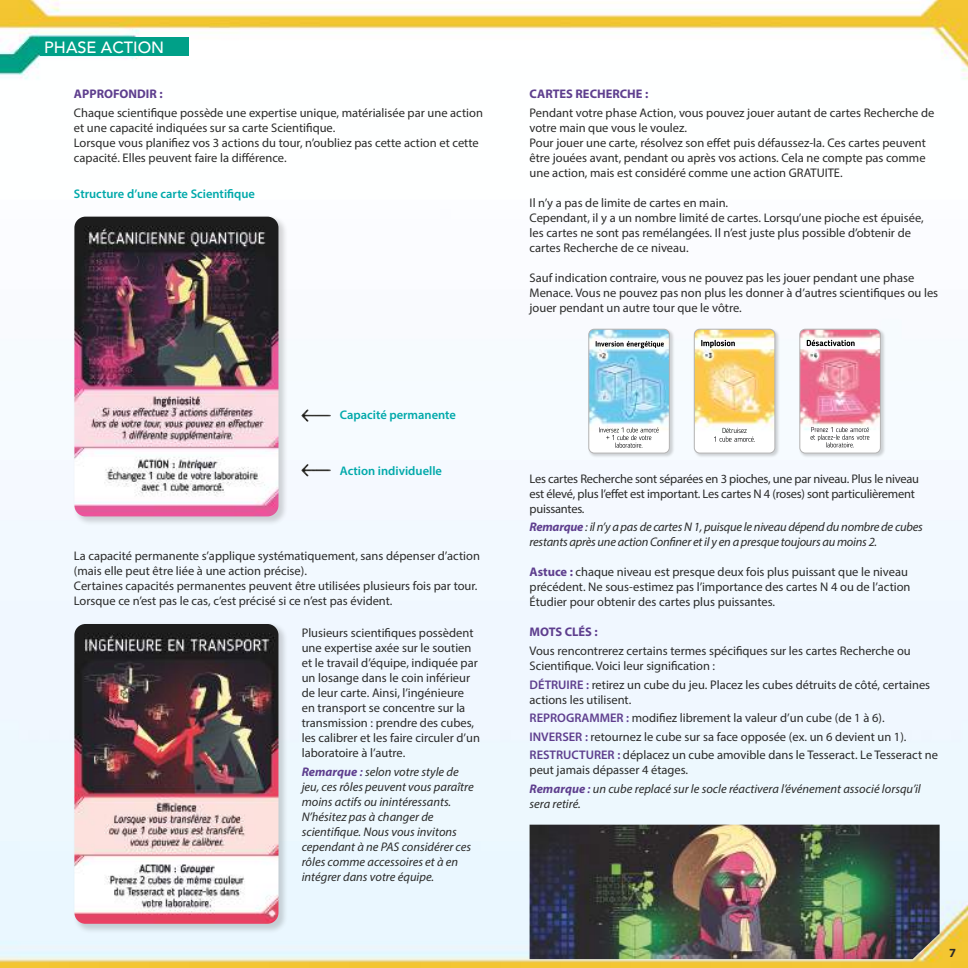
<style>
.page{position:relative;width:968px;height:968px;background:#fff}
.page>*{position:absolute;margin:0;border:0;box-sizing:border-box;transform-origin:0 0}
.t1{font:500 16.25px "Avenir";color:#fff}
.t2{font:12.5px/15px "Myriad Pro";color:#2b2b2a}
.t3{font:italic 12.5px/15px "Myriad Pro";color:#2b2b2a}
.t4{font:12.5px/15px "Myriad Pro";letter-spacing:-.02em;color:#2b2b2a}
.t5{font:italic 12.5px/15px "Myriad Pro";letter-spacing:-.02em;color:#2b2b2a}
.t6{font:600 12.5px "Myriad Pro";color:#00a9aa}
.t7{font:700 12.5px "Myriad Pro";color:#5e3e8e}
.t8{font:700 12.5px "Myriad Pro";color:#2b2b2a}
.s1{font-weight:700;color:#5e3e8e}
.s2{font-weight:600;color:#5e3e8e}
.s3{font-style:normal}
</style>
<div class="page">
<img style="left:0;top:0;width:967px;height:967px">
<div style="left:288px;top:216px;width:43px;height:292px;background:#f6fbff"></div>
<img style="left:529px;top:824px;width:410px;height:134px">
<div style="left:40px;top:37px;width:149px;height:19px;background:#00a088"></div>
<div style="left:72px;top:215px;width:216px;height:311px;background:#2b2b2a;opacity:.2"></div>
<img style="left:74px;top:216px;width:204px;height:300px">
<div style="left:72px;top:622px;width:216px;height:311px;background:#2b2b2a;opacity:.2"></div>
<img style="left:74px;top:624px;width:204px;height:299px">
<div style="left:587px;top:328px;width:87px;height:130px;background:#2b2b2a;opacity:.2"></div>
<img style="left:588px;top:329px;width:81px;height:124px">
<div style="left:588px;top:329px;width:81px;height:124px;border:1px solid #b4b3b3;border-radius:5px"></div>
<div style="left:693px;top:328px;width:87px;height:130px;background:#2b2b2a;opacity:.2"></div>
<img style="left:694px;top:329px;width:80px;height:124px">
<div style="left:694px;top:329px;width:81px;height:124px;border:1px solid #b4b3b3;border-radius:5px"></div>
<div style="left:798px;top:328px;width:87px;height:130px;background:#2b2b2a;opacity:.2"></div>
<img style="left:799px;top:329px;width:81px;height:124px">
<div style="left:799px;top:329px;width:81px;height:124px;border:1px solid #b4b3b3;border-radius:5px"></div>
<h1 class="t1" style="left:44px;top:33px;width:121px">PHASE ACTION</h1>
<p class="t7" style="left:74px;top:86px;width:90px">APPROFONDIR :</p>
<p class="t2" style="left:74px;top:105px;width:410px">Chaque scientifique possède une expertise unique, matérialisée par une action et une capacité indiquées sur sa carte Scientifique.<br>Lorsque vous planifiez vos 3 actions du tour, n’oubliez pas cette action et cette capacité. Elles peuvent faire la différence.</p>
<p class="t6" style="left:74px;top:186px;width:182px">Structure d’une carte Scientifique</p>
<p class="t6" style="left:340px;top:406px;width:118px">Capacité permanente</p>
<p class="t6" style="left:340px;top:462px;width:104px">Action individuelle</p>
<p class="t2" style="left:74px;top:548px;width:407px">La capacité permanente s’applique systématiquement, sans dépenser d’action (mais elle peut être liée à une action précise).<br>Certaines capacités permanentes peuvent être utilisées plusieurs fois par tour.<br>Lorsque ce n’est pas le cas, c’est précisé si ce n’est pas évident.</p>
<p class="t2" style="left:302px;top:625px;width:180px">Plusieurs scientifiques possèdent une expertise axée sur le soutien et le travail d’équipe, indiquée par un losange dans le coin inférieur de leur carte. Ainsi, l’ingénieure en transport se concentre sur la transmission : prendre des cubes, les calibrer et les faire circuler d’un laboratoire à l’autre.</p>
<p class="t3" style="left:302px;top:763px;width:173px"><span class="s1">Remarque</span> <span class="s2">:</span> selon votre style de jeu, ces rôles peuvent vous paraître moins actifs ou inintéressants.<br>N’hésitez pas à changer de scientifique. Nous vous invitons cependant à ne PAS considérer ces rôles comme accessoires et à en intégrer dans votre équipe.</p>
<p class="t7" style="left:529px;top:86px;width:120px">CARTES RECHERCHE :</p>
<p class="t2" style="left:529px;top:105px;width:406px">Pendant votre phase Action, vous pouvez jouer autant de cartes Recherche de votre main que vous le voulez.<br>Pour jouer une carte, résolvez son effet puis défaussez-la. Ces cartes peuvent être jouées avant, pendant ou après vos actions. Cela ne compte pas comme une action, mais est considéré comme une action GRATUITE.</p>
<p class="t2" style="left:529px;top:195px;width:396px">Il n’y a pas de limite de cartes en main.<br>Cependant, il y a un nombre limité de cartes. Lorsqu’une pioche est épuisée, les cartes ne sont pas remélangées. Il n’est juste plus possible d’obtenir de cartes Recherche de ce niveau.</p>
<p class="t2" style="left:529px;top:270px;width:410px">Sauf indication contraire, vous ne pouvez pas les jouer pendant une phase<br>Menace. Vous ne pouvez pas non plus les donner à d’autres scientifiques ou les jouer pendant un autre tour que le vôtre.</p>
<p class="t4" style="left:529px;top:471px;width:391px">Les cartes Recherche sont séparées en 3 pioches, une par niveau. Plus le niveau est élevé, plus l’effet est important. Les cartes N 4 (roses) sont particulièrement puissantes.</p>
<p class="t5" style="left:529px;top:519px;width:395px"><span class="s1">Remarque</span> : il n’y a pas de cartes N 1, puisque le niveau dépend du nombre de cubes restants après une action Confiner et il y en a presque toujours au moins 2.</p>
<p class="t2" style="left:529px;top:564px;width:382px"><span class="s1">Astuce :</span> chaque niveau est presque deux fois plus puissant que le niveau précédent. Ne sous-estimez pas l’importance des cartes N 4 ou de l’action<br>Étudier pour obtenir des cartes plus puissantes.</p>
<p class="t7" style="left:529px;top:624px;width:70px">MOTS CLÉS :</p>
<p class="t2" style="left:529px;top:643px;width:382px">Vous rencontrerez certains termes spécifiques sur les cartes Recherche ou<br>Scientifique. Voici leur signification :</p>
<p class="t2" style="left:529px;top:676px;width:402px"><span class="s2">DÉTRUIRE :</span> retirez un cube du jeu. Placez les cubes détruits de côté, certaines actions les utilisent.</p>
<p class="t2" style="left:529px;top:708px;width:410px;line-height:18.5px"><span class="s2">REPROGRAMMER :</span> modifiez librement la valeur d’un cube (de 1 à 6).<br><span class="s2">INVERSER :</span> retournez le cube sur sa face opposée (ex. un 6 devient un 1).<br><span class="s2">RESTRUCTURER :</span> déplacez un cube amovible dans le Tesseract. Le Tesseract ne</p>
<p class="t3" style="left:529px;top:760px;width:393px;line-height:18.5px"><span class="s3">peut jamais dépasser 4 étages.<br></span><span class="s1">Remarque</span> <span class="s2">:</span> un cube replacé sur le socle réactivera l’événement associé lorsqu’il</p>
<p class="t3" style="left:529px;top:795px;width:53px">sera retiré.</p>
<p class="t8" style="left:949px;top:944px;width:8px">7</p>
</div>
